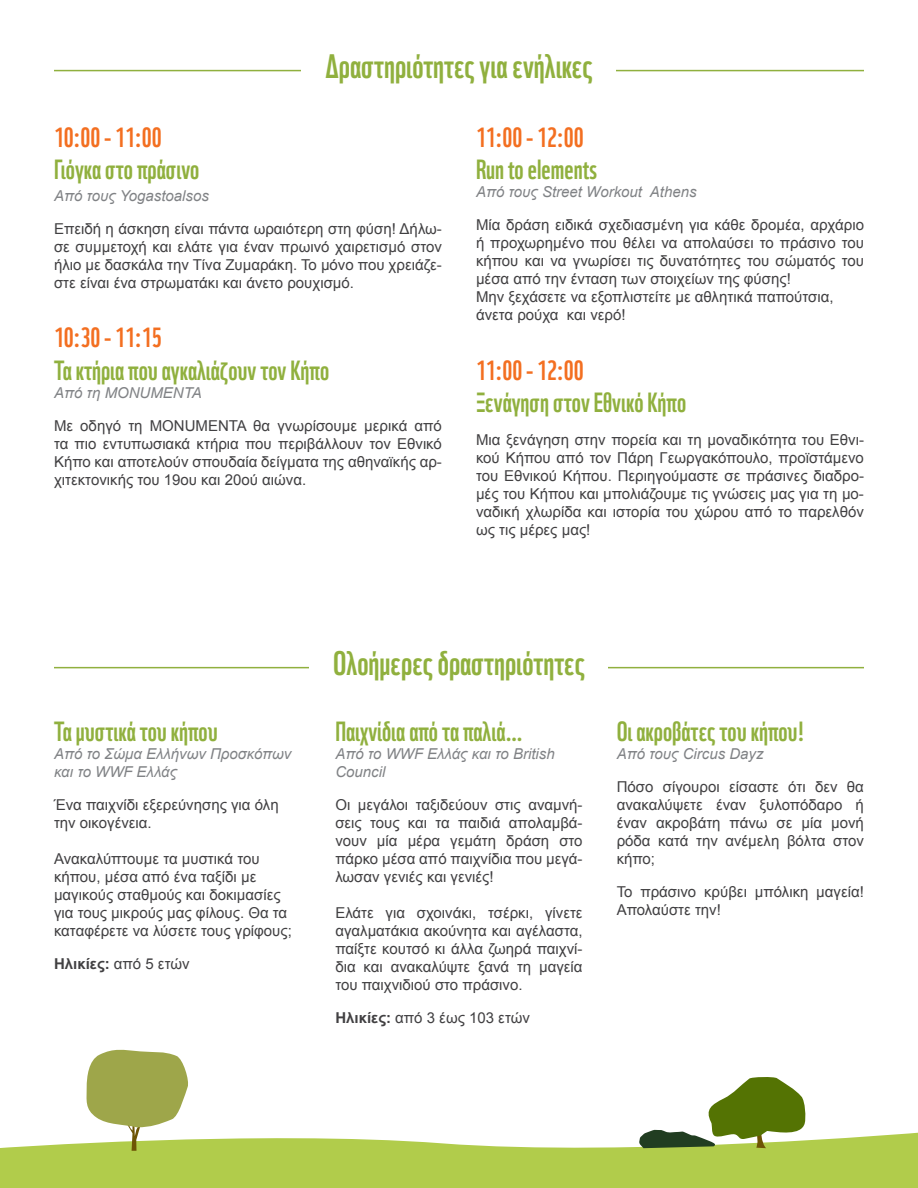
<style>
.page{position:relative;width:918px;height:1188px;background:#fff}
.page>*{position:absolute;margin:0;border:0;box-sizing:border-box;transform-origin:0 0}
.t1{font:33px "WWF";color:#90b03e}
.t2{font:27px "WWF";color:#90b03e}
.t3{font:27px "WWF";color:#f36f21}
.t4{font:15px/18px "Arial";color:#414042;text-align:justify}
.t5{font:italic 15px/18px "Arial";color:#808285}
.t6{font:700 15px "Arial";color:#414042}
.s1{font-weight:400}
.s2{font-weight:700}
</style>
<div class="page">
<hr style="left:54px;top:70px;width:810px;height:1px;background:#90b03e">
<hr style="left:54px;top:667px;width:810px;height:1px;background:#90b03e">
<div style="left:302px;top:55px;width:314px;height:38px;background:#fff"></div>
<div style="left:310px;top:651px;width:298px;height:38px;background:#fff"></div>
<svg style="left:0;top:1132px;width:918px;height:56px;background:#bbd263"></svg>
<svg style="left:84px;top:1049px;width:106px;height:102px"></svg>
<svg style="left:639px;top:1077px;width:167px;height:71px"></svg>
<h1 class="t1" style="left:326px;top:41px;width:268px">Δραστηριότητες για ενήλικες</h1>
<h2 class="t3" style="left:54px;top:116px;width:109px">10:00 - 11:00</h2>
<h2 class="t2" style="left:54px;top:149px;width:147px">Γιόγκα στο πράσινο</h2>
<p class="t5" style="left:54px;top:187px;width:156px">Από τους Yogastoalsos</p>
<p class="t4" style="left:54px;top:220px;width:389px">Επειδή η άσκηση είναι πάντα ωραιότερη στη φύση! Δήλω&shy;σε συμμετοχή και ελάτε για έναν πρωινό χαιρετισμό στον ήλιο με δασκάλα την Τίνα Ζυμαράκη. Το μόνο που χρειάζε&shy;στε είναι ένα στρωματάκι και άνετο ρουχισμό.</p>
<h2 class="t3" style="left:54px;top:317px;width:109px">10:30 - 11:15</h2>
<h2 class="t2" style="left:54px;top:349px;width:277px">Τα κτήρια που αγκαλιάζουν τον Κήπο</h2>
<p class="t5" style="left:54px;top:384px;width:149px">Από τη MONUMENTA</p>
<p class="t4" style="left:54px;top:417px;width:389px">Με οδηγό τη MONUMENTA θα γνωρίσουμε μερικά από τα πιο εντυπωσιακά κτήρια που περιβάλλουν τον Εθνικό Κήπο και αποτελούν σπουδαία δείγματα της αθηναϊκής αρ&shy;χιτεκτονικής του 19ου και 20ού αιώνα.</p>
<h2 class="t3" style="left:476px;top:116px;width:109px">11:00 - 12:00</h2>
<h2 class="t2" style="left:476px;top:149px;width:122px">Run to elements</h2>
<p class="t5" style="left:476px;top:183px;width:222px">Aπό τους Street Workout Athens</p>
<p class="t4" style="left:476px;top:216px;width:390px;text-align:left">Μία δράση ειδικά σχεδιασμένη για κάθε δρομέα, αρχάριο ή προχωρημένο που θέλει να απολαύσει το πράσινο του κήπου και να γνωρίσει τις δυνατότητες του σώματός του μέσα από την ένταση των στοιχείων της φύσης!<br>Μην ξεχάσετε να εξοπλιστείτε με αθλητικά παπούτσια, άνετα ρούχα και νερό!</p>
<h2 class="t3" style="left:476px;top:349px;width:109px">11:00 - 12:00</h2>
<h2 class="t2" style="left:476px;top:381px;width:212px">Ξενάγηση στον Εθνικό Κήπο</h2>
<p class="t4" style="left:476px;top:431px;width:389px">Μια ξενάγηση στην πορεία και τη μοναδικότητα του Εθνι&shy;κού Κήπου από τον Πάρη Γεωργακόπουλο, προϊστάμενο του Εθνικού Κήπου. Περιηγούμαστε σε πράσινες διαδρο&shy;μές του Κήπου και μπολιάζουμε τις γνώσεις μας για τη μο&shy;ναδική χλωρίδα και ιστορία του χώρου από το παρελθόν ως τις μέρες μας!</p>
<h2 class="t2" style="left:54px;top:710px;width:165px">Τα μυστικά του κήπου</h2>
<p class="t5" style="left:54px;top:745px;width:239px">Από το Σώμα Ελλήνων Προσκόπων και το WWF Ελλάς</p>
<p class="t4" style="left:54px;top:796px;width:226px">Ένα παιχνίδι εξερεύνησης για όλη την οικογένεια.</p>
<p class="t4" style="left:54px;top:850px;width:239px;text-align:left">Ανακαλύπτουμε τα μυστικά του κήπου, μέσα από ένα ταξίδι με μαγικούς σταθμούς και δοκιμασίες για τους μικρούς μας φίλους. Θα τα καταφέρετε να λύσετε τους γρίφους;</p>
<p class="t6" style="left:54px;top:954px;width:137px">Ηλικίες: <span class="s1">από 5 ετών</span></p>
<h1 class="t1" style="left:333px;top:637px;width:253px">Ολοήμερες δραστηριότητες</h1>
<h2 class="t2" style="left:335px;top:710px;width:189px">Παιχνίδια από τα παλιά…</h2>
<p class="t5" style="left:335px;top:745px;width:221px">Από το WWF Ελλάς και το British<br>Council</p>
<p class="t4" style="left:335px;top:796px;width:249px">Οι μεγάλοι ταξιδεύουν στις αναμνή&shy;σεις τους και τα παιδιά απολαμβά&shy;νουν μία μέρα γεμάτη δράση στο πάρκο μέσα από παιχνίδια που μεγά&shy;λωσαν γενιές και γενιές!</p>
<p class="t4" style="left:335px;top:904px;width:249px">Ελάτε για σχοινάκι, τσέρκι, γίνετε αγαλματάκια ακούνητα και αγέλαστα, παίξτε κουτσό κι άλλα ζωηρά παιχνί&shy;δια και ανακαλύψτε ξανά τη μαγεία του παιχνιδιού στο πράσινο.</p>
<p class="t4" style="left:335px;top:1009px;width:196px"><span class="s2">Ηλικίες:</span> από 3 έως 103 ετών</p>
<h2 class="t2" style="left:617px;top:710px;width:190px">Οι ακροβάτες του κήπου!</h2>
<p class="t5" style="left:617px;top:745px;width:148px">Από τους Circus Dayz</p>
<p class="t4" style="left:617px;top:778px;width:249px">Πόσο σίγουροι είσαστε ότι δεν θα ανακαλύψετε έναν ξυλοπόδαρο ή έναν ακροβάτη πάνω σε μία μονή ρόδα κατά την ανέμελη βόλτα στον κήπο;</p>
<p class="t4" style="left:617px;top:883px;width:249px">Το πράσινο κρύβει μπόλικη μαγεία!<br>Απολαύστε την!</p>
</div>
